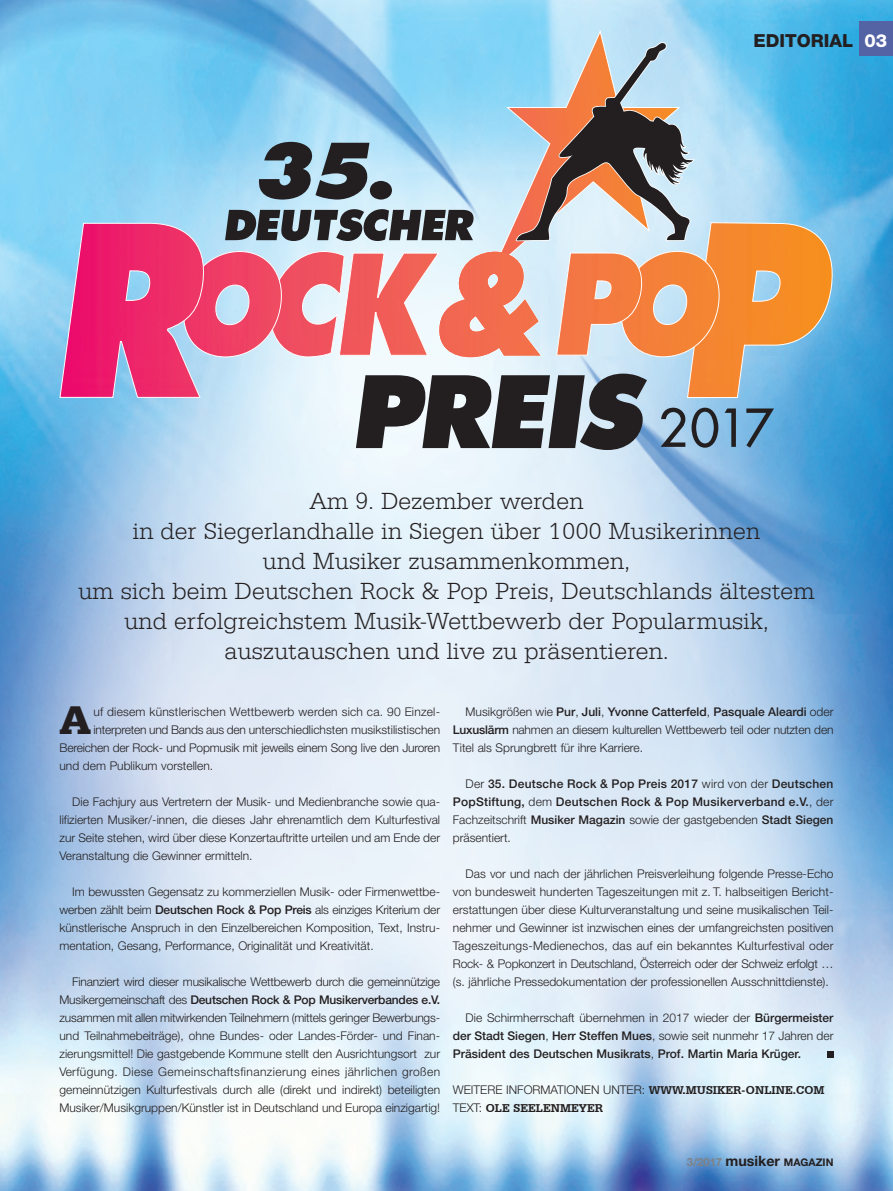
<style>
.page{position:relative;width:893px;height:1191px;background:#fff}
.page>*{position:absolute;margin:0;border:0;box-sizing:border-box;transform-origin:0 0}
.t1{font:700 41.25px "Serifa DEE";color:#231f20}
.t2{font:24px/30px "Serifa DEE Lig";letter-spacing:.01em;color:#231f20;text-align:center}
.t3{font:800 18px "Helvetica Neue";color:#231f20}
.t4{font:700 14.25px "Helvetica Neue";color:#231f20}
.t5{font:300 12px/18px "Helvetica Neue";color:#231f20;text-align:justify}
.t6{font:500 12px/18px "Helvetica Neue";letter-spacing:.01em;color:#231f20;text-align:justify}
.t7{font:700 12px "Serifa BT";color:#231f20}
.s1{color:#fff}
.s2{font-weight:500}
.s3{font-weight:300}
.s4{font-family:"Serifa BT";font-weight:700}
.s5{font-family:"Helvetica Neue";font-weight:300}
.s6{font-size:11.25px;color:#808285}
.s7{font-size:10.5px}
</style>
<div class="page">
<img style="left:0;top:0;width:893px;height:1190px">
<svg style="left:437px;top:30px;width:244px;height:10px;background:#a0dbf5"></svg>
<svg style="left:60px;top:40px;width:772px;height:410px;background:#a9a5b3"></svg>
<div style="left:859px;top:21px;width:34px;height:34px;background:#5463a4"></div>
<div style="left:827px;top:1050px;width:6px;height:7px;background:#231f20"></div>
<h3 class="t3" style="left:753px;top:30px;width:135px">EDITORIAL <span class="s1">03</span></h3>
<p class="t2" style="left:78px;top:486px;width:738px">Am 9. Dezember werden<br>in der Siegerlandhalle in Siegen über 1000 Musikerinnen<br>und Musiker zusammenkommen,<br>um sich beim Deutschen Rock &amp; Pop Preis, Deutschlands ältestem und erfolgreichstem Musik-Wettbewerb der Popularmusik, auszutauschen und live zu präsentieren.</p>
<h1 class="t1" style="left:60px;top:695px;width:33px">A</h1>
<p class="t5" style="left:93px;top:702px;width:348px">uf diesem künstlerischen Wettbewerb werden sich ca. 90 Einzel -</p>
<p class="t5" style="left:93px;top:720px;width:348px">interpreten und Bands aus den unterschiedlichsten musikstilistischen</p>
<p class="t5" style="left:60px;top:738px;width:382px">Bereichen der Rock- und Popmusik mit jeweils einem Song live den Juroren</p>
<p class="t5" style="left:60px;top:756px;width:155px">und dem Publikum vorstellen.</p>
<p class="t5" style="left:60px;top:792px;width:382px;text-indent:13px">Die Fachjury aus Vertretern der Musik- und Medienbranche sowie qua&shy;lifizierten Musiker/-innen, die dieses Jahr ehrenamtlich dem Kulturfestival zur Seite stehen, wird über diese Konzertauftritte urteilen und am Ende der Veranstaltung die Gewinner ermitteln.</p>
<p class="t5" style="left:60px;top:882px;width:382px;text-indent:13px">Im bewussten Gegensatz zu kommerziellen Musik- oder Firmenwett be - werben zählt beim <span class="s2">Deutschen Rock &amp; Pop Preis</span> als einziges Kriterium der künstlerische Anspruch in den Einzelbereichen Komposition, Text, Instru - men tation, Gesang, Performance, Originalität und Kreativität.</p>
<p class="t5" style="left:60px;top:972px;width:382px;text-indent:13px">Finanziert wird dieser musikalische Wettbewerb durch die gemeinnützige Musikergemeinschaft des <span class="s2">Deutschen Rock &amp; Pop Musikerverbandes e.V. </span>zusammen mit allen mitwirkenden Teilnehmern (mittels geringer Bewer bungs&shy;und Teilnahmebeiträge), ohne Bundes- oder Landes-Förder- und Finan - zierungsmittel! Die gastgebende Kommune stellt den Aus rich tungsort zur Verfügung. Diese Gemeinschaftsfinanzierung eines jährlichen großen gemeinnützigen Kulturfestivals durch alle (direkt und indirekt) beteiligten Musiker/Musikgruppen/Künstler ist in Deutschland und Europa einzigartig!</p>
<p class="t5" style="left:453px;top:702px;width:382px;text-indent:13px">Musikgrößen wie <span class="s2">Pur</span>, <span class="s2">Juli</span>, <span class="s2">Yvonne Catterfeld</span>, <span class="s2">Pasquale Aleardi</span> oder <span class="s2">Luxuslärm</span> nahmen an diesem kulturellen Wettbewerb teil oder nutzten den Titel als Sprungbrett für ihre Karriere.</p>
<p class="t6" style="left:453px;top:774px;width:382px;text-indent:13px"><span class="s3">Der</span> 35. Deutsche Rock &amp; Pop Preis 2017 <span class="s3">wird von der</span> Deutschen PopStiftung, <span class="s3">dem</span> Deutschen Rock &amp; Pop Musikerverband e.V.<span class="s3">, der Fachzeitschrift</span> Musiker Magazin <span class="s3">sowie der gastgebenden</span> Stadt Siegen <span class="s3">präsentiert.</span></p>
<p class="t5" style="left:453px;top:864px;width:382px;text-indent:13px">Das vor und nach der jährlichen Preisverleihung folgende Presse-Echo von bundesweit hunderten Tageszeitungen mit z. T. halbseitigen Be richt - erstattungen über diese Kulturveranstaltung und seine musikalischen Teil - nehmer und Gewinner ist inzwischen eines der umfangreichsten positiven Tageszeitungs-Medienechos, das auf ein bekanntes Kulturfestival oder Rock- &amp; Popkonzert in Deutschland, Österreich oder der Schweiz erfolgt … (s. jährliche Pressedokumentation der professionellen Ausschnittdienste).</p>
<p class="t6" style="left:453px;top:1008px;width:382px;text-indent:13px"><span class="s3">Die Schirmherrschaft übernehmen in 2017 wieder der</span> Bürgermeister der Stadt Siegen<span class="s3">,</span> Herr Steffen Mues<span class="s3">, sowie seit nunmehr 17 Jahren der </span>Präsident des Deutschen Musikrats<span class="s3">,</span> Prof. Martin Maria Krüger.</p>
<p class="t5" style="left:453px;top:1080px;width:373px">WEITERE INFORMATIONEN UNTER: <span class="s4">WWW.MUSIKER-ONLINE.COM</span></p>
<p class="t7" style="left:453px;top:1100px;width:152px"><span class="s5">TEXT:</span> OLE SEELENMEYER</p>
<p class="t4" style="left:687px;top:1151px;width:148px"><span class="s6">3/2017</span> musiker <span class="s7">MAGAZIN</span></p>
</div>
